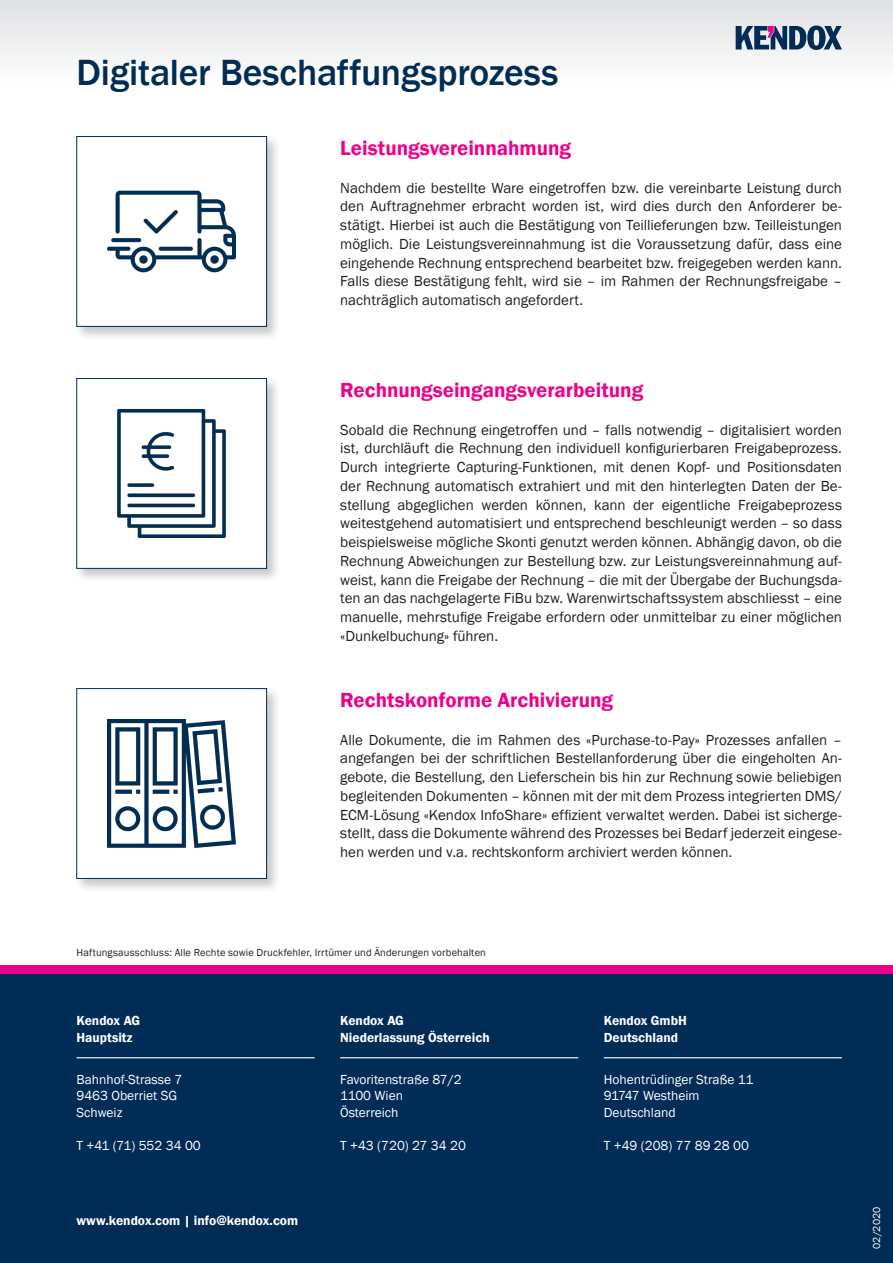
<style>
.page{position:relative;width:893px;height:1263px;background:#fff}
.page>*{position:absolute;margin:0;border:0;box-sizing:border-box;transform-origin:0 0}
.t1{font:500 37.5px "Franklin Gothic";letter-spacing:-.005em;color:#002c56}
.Standardtext{font:600 21px "Franklin Gothic";color:#ed028c}
.Standardtext-2{font:15px/18.8px "Franklin Gothic";color:#231f20;text-align:justify}
.t2{font:13.5px/16.5px "Franklin Gothic";color:#fff}
.t3{font:600 13.5px/16.5px "Franklin Gothic";color:#fff}
.t4{font:10.5px "Franklin Gothic";letter-spacing:.015em;color:#231f20}
.t5{font:10.5px "Franklin Gothic";color:#fff}
</style>
<div class="page">
<div style="left:0;top:969px;width:893px;height:294px;background:#002c56"></div>
<div style="left:0;top:965px;width:893px;height:8px;background:#ed028c"></div>
<hr style="left:77px;top:1057px;width:238px;height:1px;background:#fff">
<div style="left:0;top:0;width:893px;height:85px;background:linear-gradient(to bottom,#dfe0e3,#fefefe)"></div>
<svg style="left:736px;top:26px;width:106px;height:24px;background:#576e8c"></svg>
<hr style="left:604px;top:1057px;width:238px;height:1px;background:#fff">
<hr style="left:340px;top:1057px;width:238px;height:1px;background:#fff">
<div style="left:74px;top:134px;width:207px;height:207px;background:#231f20;opacity:.25"></div>
<div style="left:77px;top:136px;width:190px;height:191px;background:#fff;border:1px solid #002c56"></div>
<img style="left:108px;top:190px;width:127px;height:83px">
<div style="left:74px;top:686px;width:207px;height:207px;background:#231f20;opacity:.25"></div>
<div style="left:77px;top:688px;width:190px;height:191px;background:#fff;border:1px solid #002c56"></div>
<img style="left:108px;top:720px;width:127px;height:127px">
<div style="left:74px;top:376px;width:207px;height:207px;background:#231f20;opacity:.25"></div>
<div style="left:77px;top:378px;width:190px;height:191px;background:#fff;border:1px solid #002c56"></div>
<img style="left:117px;top:410px;width:109px;height:127px">
<p class="t1" style="left:77px;top:49px;width:484px">Digitaler Beschaffungsprozess</p>
<p class="Standardtext" style="left:340px;top:135px;width:232px">Leistungsvereinnahmung</p>
<p class="Standardtext-2" style="left:340px;top:179px;width:503px">Nachdem die bestellte Ware eingetroffen bzw. die vereinbarte Leistung durch den Auftragnehmer erbracht worden ist, wird dies durch den Anforderer be&shy;stätigt. Hierbei ist auch die Bestätigung von Teillieferungen bzw. Teilleistungen möglich. Die Leistungsvereinnahmung ist die Voraussetzung dafür, dass eine eingehende Rechnung entsprechend bearbeitet bzw. freigegeben werden kann.<br>Falls diese Bestätigung fehlt, wird sie – im Rahmen der Rechnungsfreigabe – nachträglich automatisch angefordert.</p>
<p class="Standardtext" style="left:340px;top:377px;width:305px">Rechnungseingangsverarbeitung</p>
<p class="Standardtext-2" style="left:340px;top:420px;width:503px">Sobald die Rechnung eingetroffen und – falls notwendig – digitalisiert worden ist, durchläuft die Rechnung den individuell konfigurierbaren Freigabeprozess.<br>Durch integrierte Capturing-Funktionen, mit denen Kopf- und Positionsdaten der Rechnung automatisch extrahiert und mit den hinterlegten Daten der Be&shy;stellung abgeglichen werden können, kann der eigentliche Freigabeprozess weitestgehend automatisiert und entsprechend beschleunigt werden – so dass beispielsweise mögliche Skonti genutzt werden können. Abhängig davon, ob die Rechnung Abweichungen zur Bestellung bzw. zur Leistungsvereinnahmung auf&shy;weist, kann die Freigabe der Rechnung – die mit der Übergabe der Buchungsda&shy;ten an das nachgelagerte FiBu bzw. Warenwirtschaftssystem abschliesst – eine manuelle, mehrstufige Freigabe erfordern oder unmittelbar zu einer möglichen «Dunkelbuchung» führen.</p>
<p class="Standardtext" style="left:340px;top:687px;width:274px">Rechtskonforme Archivierung</p>
<p class="Standardtext-2" style="left:340px;top:731px;width:503px">Alle Dokumente, die im Rahmen des «Purchase-to-Pay» Prozesses anfallen – angefangen bei der schriftlichen Bestellanforderung über die eingeholten An&shy;gebote, die Bestellung, den Lieferschein bis hin zur Rechnung sowie beliebigen begleitenden Dokumenten – können mit der mit dem Prozess integrierten DMS/ ECM-Lösung «Kendox InfoShare» effizient verwaltet werden. Dabei ist sicherge&shy;stellt, dass die Dokumente während des Prozesses bei Bedarf jederzeit eingese&shy;hen werden und v.a. rechtskonform archiviert werden können.</p>
<p class="t4" style="left:77px;top:945px;width:411px">Haftungsausschluss: Alle Rechte sowie Druckfehler, Irrtümer und Änderungen vorbehalten</p>
<p class="t3" style="left:77px;top:1013px;width:65px">Kendox AG<br>Hauptsitz</p>
<p class="t2" style="left:77px;top:1071px;width:107px">Bahnhof-Strasse 7<br>9463 Oberriet SG<br>Schweiz</p>
<p class="t2" style="left:77px;top:1137px;width:126px">T +41 (71) 552 34 00</p>
<p class="t3" style="left:77px;top:1212px;width:223px">www.kendox.com | info@kendox.com</p>
<p class="t3" style="left:340px;top:1013px;width:151px">Kendox AG<br>Niederlassung Österreich</p>
<p class="t2" style="left:340px;top:1071px;width:123px">Favoritenstraße 87/2<br>1100 Wien<br>Österreich</p>
<p class="t2" style="left:340px;top:1137px;width:127px">T +43 (720) 27 34 20</p>
<p class="t3" style="left:604px;top:1013px;width:85px">Kendox GmbH<br>Deutschland</p>
<p class="t2" style="left:604px;top:1071px;width:151px">Hohentrüdinger Straße 11<br>91747 Westheim<br>Deutschland</p>
<p class="t2" style="left:604px;top:1137px;width:147px">T +49 (208) 77 89 28 00</p>
<p class="t5" style="left:870px;top:1249px;width:43px;rotate:-90deg">02/2020</p>
</div>
